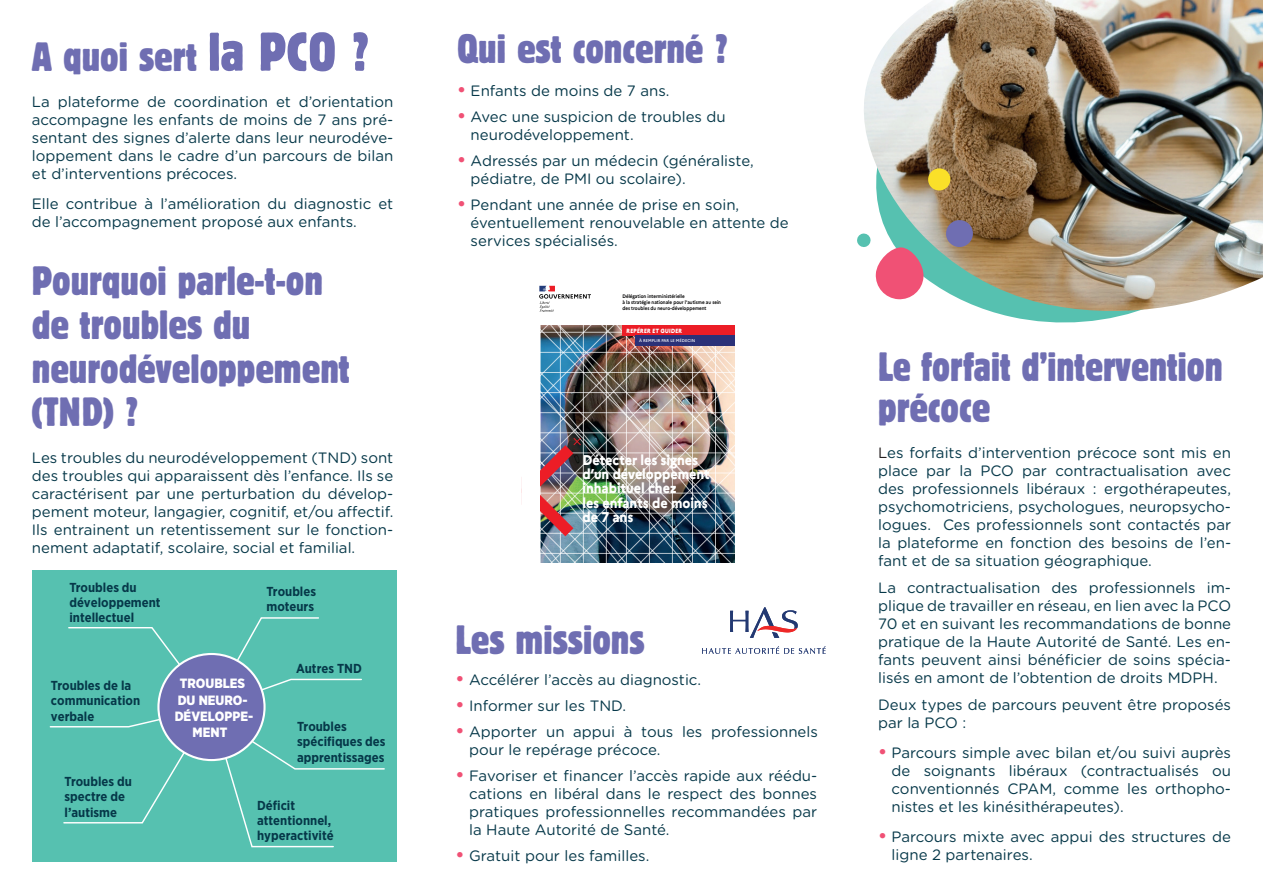
<style>
.page{position:relative;width:1263px;height:893px;background:#fff}
.page>*{position:absolute;margin:0;border:0;box-sizing:border-box;transform-origin:0 0}
.t1{font:condensed 40.5px/43.8px "Block BE";color:#6f6eb2}
.t2{font:15px/18px "Gotham Rounded";color:#063849}
.t3{font:800 14.1px/14.1px "Marianne";letter-spacing:-.005em;color:#fff;scale:.9 1}
.t4{font:900 13.5px/16.2px "Gotham Narrow";color:#fff;text-align:center}
.t5{font:700 13.05px/15.3px "Gotham Narrow";color:#063849}
.t6{font:800 6.15px "Marianne";color:#fff;scale:.9 1}
.t7{font:700 5.1px/6.1px "Marianne";letter-spacing:-.005em;color:#000001;scale:.9 1}
.t8{font:500 4.05px "Marianne";color:#fff}
.s1{font-size:54px}
.s2{font-weight:700;font-size:18px;color:#f05175}
.s3{color:#231f20}
</style>
<div class="page">
<img style="left:539px;top:285px;width:195px;height:278px">
<img style="left:539px;top:438px;width:42px;height:98px">
<svg style="left:539px;top:286px;width:52px;height:26px"></svg>
<div style="left:622px;top:326px;width:112px;height:10px;background:#ec1d26"></div>
<div style="left:635px;top:336px;width:99px;height:10px;background:#2b3178"></div>
<img style="left:864px;top:0;width:399px;height:317px">
<svg style="left:927px;top:167px;width:24px;height:24px"></svg>
<svg style="left:857px;top:233px;width:67px;height:67px"></svg>
<svg style="left:945px;top:219px;width:29px;height:29px"></svg>
<div style="left:32px;top:570px;width:364px;height:291px;background:#56c1b0"></div>
<svg style="left:49px;top:617px;width:336px;height:231px"></svg>
<div style="left:158px;top:654px;width:107px;height:106px;background:#6f6eb2;border-radius:50%"></div>
<div style="left:157px;top:653px;width:109px;height:108px;border:2px solid #fff;border-radius:50%"></div>
<svg style="left:702px;top:646px;width:124px;height:8px"></svg>
<svg style="left:730px;top:607px;width:68px;height:31px"></svg>
<h1 class="t1" style="left:32px;top:34px;width:339px">A quoi sert <span class="s1">la PCO ?</span></h1>
<p class="t2" style="left:32px;top:92px;width:363px;text-align:justify">La plateforme de coordination et d’orientation accompagne les enfants de moins de 7 ans pré&shy;sentant des signes d’alerte dans leur neurodéve&shy;loppement dans le cadre d’un parcours de bilan et d’interventions précoces.</p>
<p class="t2" style="left:32px;top:194px;width:363px">Elle contribue à l’amélioration du diagnostic et de l’accompagnement proposé aux enfants.</p>
<h1 class="t1" style="left:32px;top:258px;width:319px">Pourquoi parle-t-on de troubles du neurodéveloppement (TND) ?</h1>
<p class="t2" style="left:32px;top:448px;width:363px;text-align:justify">Les troubles du neurodéveloppement (TND) sont des troubles qui apparaissent dès l’enfance. Ils se caractérisent par une perturbation du dévelop&shy;pement moteur, langagier, cognitif, et/ou affectif.<br>Ils entrainent un retentissement sur le fonction&shy;nement adaptatif, scolaire, social et familial.</p>
<p class="t5" style="left:69px;top:579px;width:93px">Troubles du développement intellectuel</p>
<p class="t5" style="left:266px;top:583px;width:51px">Troubles moteurs</p>
<p class="t5" style="left:51px;top:677px;width:91px">Troubles de la communication verbale</p>
<p class="t5" style="left:65px;top:773px;width:69px">Troubles du spectre de l’autisme</p>
<p class="t4" style="left:175px;top:675px;width:80px">TROUBLES<br>DU NEURO-<br>DÉVELOPPE-<br>MENT</p>
<p class="t5" style="left:296px;top:660px;width:67px">Autres TND</p>
<p class="t5" style="left:297px;top:718px;width:90px">Troubles spécifiques des apprentissages</p>
<p class="t5" style="left:257px;top:797px;width:78px">Déficit attentionnel, hyperactivité</p>
<h1 class="t1" style="left:457px;top:25px;width:272px">Qui est concerné ?</h1>
<p class="t2" style="left:457px;top:81px;width:214px"><span class="s2">•</span> Enfants de moins de 7 ans.</p>
<p class="t2" style="left:471px;top:107px;width:257px;text-indent:-14px"><span class="s2">•</span> Avec une suspicion de troubles du neurodéveloppement.</p>
<p class="t2" style="left:471px;top:151px;width:285px;text-indent:-14px"><span class="s2">•</span> Adressés par un médecin (généraliste, pédiatre, de PMI ou scolaire).</p>
<p class="t2" style="left:471px;top:195px;width:320px;text-indent:-14px"><span class="s2">•</span> Pendant une année de prise en soin, éventuellement renouvelable en attente de services spécialisés.</p>
<p class="t7" style="left:622px;top:293px;width:111px">Délégation interministérielle<br>à la stratégie nationale pour l'autisme au sein des troubles du neuro-développement</p>
<p class="t6" style="left:626px;top:327px;width:63px">REPÉRER ET GUIDER</p>
<p class="t8" style="left:639px;top:338px;width:57px">À REMPLIR PAR LE MÉDECIN</p>
<p class="t3" style="left:582px;top:453px;width:143px">Détecter les signes d’un développement inhabituel chez<br>les enfants de moins de 7 ans</p>
<h1 class="t1" style="left:456px;top:617px;width:191px">Les missions</h1>
<p class="t2" style="left:456px;top:670px;width:247px"><span class="s2">•</span> Accélérer l’accès au diagnostic.</p>
<p class="t2" style="left:456px;top:696px;width:172px"><span class="s2">•</span> Informer sur les TND.</p>
<p class="t2" style="left:469px;top:722px;width:350px;text-indent:-14px"><span class="s2">•</span> Apporter un appui à tous les professionnels pour le repérage précoce.</p>
<p class="t2" style="left:469px;top:766px;width:350px;text-align:justify;text-indent:-14px"><span class="s2">•</span> Favoriser et financer l’accès rapide aux réédu&shy;cations en libéral dans le respect des bonnes pratiques professionnelles recommandées par la Haute Autorité de Santé.</p>
<p class="t2" style="left:456px;top:846px;width:195px"><span class="s2">•</span> Gratuit pour les familles.</p>
<h1 class="t1" style="left:878px;top:346px;width:346px;line-height:40.8px">Le forfait d’intervention précoce</h1>
<p class="t2" style="left:878px;top:443px;width:354px;text-align:justify"><span class="s3">L</span>es forfaits d’intervention précoce sont mis en place par la PCO par contractualisation avec des professionnels libéraux : ergothérapeutes, psychomotriciens, psychologues, neuropsycho&shy;logues. Ces professionnels sont contactés par la plateforme en fonction des besoins de l’en&shy;fant et de sa situation géographique.</p>
<p class="t2" style="left:878px;top:578px;width:354px;text-align:justify">La contractualisation des professionnels im&shy;plique de travailler en réseau, en lien avec la PCO 70 et en suivant les recommandations de bonne pratique de la Haute Autorité de Santé. Les en&shy;fants peuvent ainsi bénéficier de soins spécia&shy;lisés en amont de l’obtention de droits MDPH.</p>
<p class="t2" style="left:878px;top:695px;width:354px">Deux types de parcours peuvent être proposés par la PCO :</p>
<p class="t2" style="left:892px;top:743px;width:341px;text-align:justify;text-indent:-14px"><span class="s2">•</span> Parcours simple avec bilan et/ou suivi auprès de soignants libéraux (contractualisés ou conventionnés CPAM, comme les orthopho&shy;nistes et les kinésithérapeutes).</p>
<p class="t2" style="left:892px;top:827px;width:341px;text-indent:-14px"><span class="s2">•</span> Parcours mixte avec appui des structures de ligne 2 partenaires.</p>
</div>
